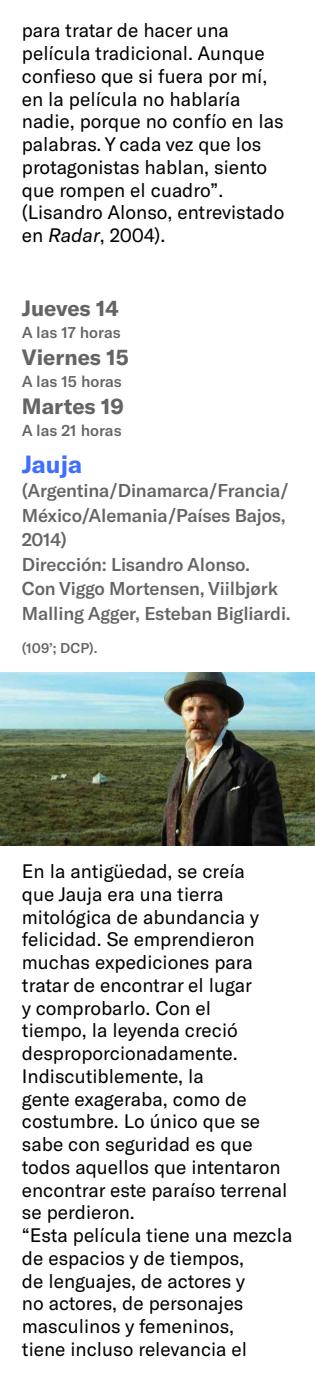
<style>
.page{position:relative;width:315px;height:1400px;background:#fff}
.page>*{position:absolute;margin:0;border:0;box-sizing:border-box;transform-origin:0 0}
.t1{font:700 24.5px "GT America";color:#406eff}
.t2{font:700 21.88px "GT America";color:#646464}
.t3{font:19.25px/22.8px "GT America";color:#000}
.t4{font:500 18.38px/24.5px "GT America";letter-spacing:-.01em;color:#646464}
.t5{font:500 15.75px "GT America";color:#646464}
.t6{font:500 14px "GT America";color:#646464}
.s1{font-style:italic}
</style>
<div class="page">
<img style="left:0;top:672px;width:315px;height:173px">
<p class="t3" style="left:22px;top:19px;width:264px">para tratar de hacer una película tradicional. Aunque confieso que si fuera por mí, en la película no hablaría nadie, porque no confío en las palabras. Y cada vez que los protagonistas hablan, siento que rompen el cuadro”. (Lisandro Alonso, entrevistado en <span class="s1">Radar</span>, 2004).</p>
<p class="t2" style="left:22px;top:294px;width:98px">Jueves 14</p>
<p class="t5" style="left:22px;top:322px;width:100px">A las 17 horas</p>
<p class="t2" style="left:22px;top:343px;width:109px">Viernes 15</p>
<p class="t5" style="left:22px;top:372px;width:101px">A las 15 horas</p>
<p class="t2" style="left:22px;top:393px;width:103px">Martes 19</p>
<p class="t5" style="left:22px;top:421px;width:101px">A las 21 horas</p>
<p class="t1" style="left:22px;top:449px;width:62px">Jauja</p>
<p class="t4" style="left:22px;top:478px;width:271px">(Argentina/Dinamarca/Francia/<br>México/Alemania/Países Bajos,<br>2014)<br>Dirección: Lisandro Alonso.<br>Con Viggo Mortensen, Viilbjørk<br>Malling Agger, Esteban Bigliardi.</p>
<p class="t6" style="left:22px;top:639px;width:77px">(109’; DCP).</p>
<p class="t3" style="left:22px;top:860px;width:272px">En la antigüedad, se creía<br>que Jauja era una tierra mitológica de abundancia y felicidad. Se emprendieron muchas expediciones para tratar de encontrar el lugar<br>y comprobarlo. Con el<br>tiempo, la leyenda creció desproporcionadamente.<br>Indiscutiblemente, la<br>gente exageraba, como de costumbre. Lo único que se sabe con seguridad es que todos aquellos que intentaron encontrar este paraíso terrenal se perdieron.<br>“Esta película tiene una mezcla de espacios y de tiempos,<br>de lenguajes, de actores y<br>no actores, de personajes masculinos y femeninos,<br>tiene incluso relevancia el</p>
</div>
